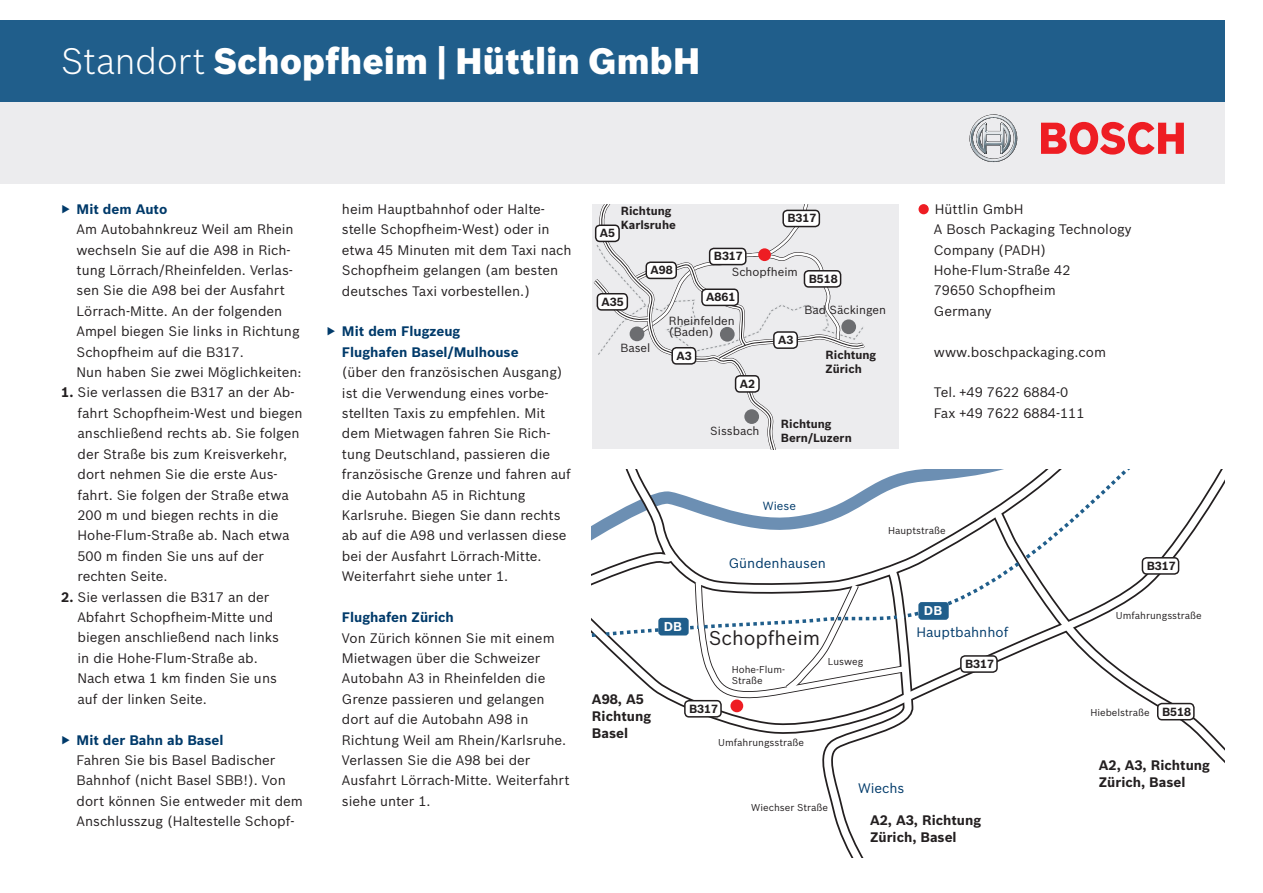
<style>
.page{position:relative;width:1263px;height:893px;background:#fff}
.page>*{position:absolute;margin:0;border:0;box-sizing:border-box;transform-origin:0 0}
.t1{font:900 36px "Bosch Sans";color:#fff}
.t2{font:19.5px "Bosch Sans";color:#231f20}
.t3{font:13.5px/20.4px "Bosch Sans";color:#231f20}
.t4{font:700 13.5px/17px "Bosch Sans";color:#231f20}
.t5{font:700 13.5px/20.4px "Bosch Sans";color:#003a6a}
.t6{font:13.5px "Bosch Sans";color:#003a6a}
.t7{font:700 12.45px "Bosch Sans";color:#fff}
.t8{font:700 11.55px/13.5px "Bosch Sans";color:#231f20}
.t9{font:11.55px/10.6px "Bosch Sans";color:#231f20}
.t10{font:11.55px "Bosch Sans";color:#003a6a}
.t11{font:9.75px/10.6px "Bosch Sans";color:#231f20}
.s1{font-weight:300}
.s2{color:#003a6a}
.s3{font-weight:700;color:#003a6a}
.s4{font-weight:700}
.s5{font-weight:400}
</style>
<div class="page">
<svg style="left:920px;top:469px;width:305px;height:126px"></svg>
<svg style="left:592px;top:469px;width:328px;height:388px"></svg>
<svg style="left:990px;top:505px;width:235px;height:258px"></svg>
<div style="left:919px;top:603px;width:29px;height:16px;background:#205e8b;border-radius:2px"></div>
<div style="left:918px;top:602px;width:31px;height:18px;border:2px solid #205e8b;border-radius:2px"></div>
<div style="left:659px;top:619px;width:29px;height:15px;background:#205e8b;border-radius:2px"></div>
<div style="left:658px;top:618px;width:31px;height:17px;border:2px solid #205e8b;border-radius:2px"></div>
<div style="left:0;top:20px;width:1225px;height:82px;background:#205e8b"></div>
<div style="left:0;top:102px;width:1225px;height:82px;background:#ececee"></div>
<svg style="left:969px;top:114px;width:48px;height:48px"></svg>
<svg style="left:1041px;top:122px;width:143px;height:33px"></svg>
<div style="left:918px;top:204px;width:11px;height:10px;background:#ee1d23;border-radius:50%"></div>
<div style="left:592px;top:204px;width:307px;height:245px;background:#ececee"></div>
<svg style="left:593px;top:204px;width:272px;height:245px"></svg>
<div style="left:646px;top:262px;width:30px;height:16px;background:#fff;border-radius:4px"></div>
<div style="left:645px;top:261px;width:32px;height:18px;border:2px solid #231f20;border-radius:4px"></div>
<div style="left:597px;top:294px;width:30px;height:16px;background:#fff;border-radius:4px"></div>
<div style="left:597px;top:293px;width:31px;height:18px;border:2px solid #231f20;border-radius:4px"></div>
<div style="left:774px;top:332px;width:23px;height:16px;background:#fff;border-radius:4px"></div>
<div style="left:773px;top:331px;width:25px;height:18px;border:2px solid #231f20;border-radius:4px"></div>
<div style="left:735px;top:376px;width:24px;height:16px;background:#fff;border-radius:4px"></div>
<div style="left:735px;top:375px;width:25px;height:18px;border:2px solid #231f20;border-radius:4px"></div>
<div style="left:672px;top:348px;width:24px;height:16px;background:#fff;border-radius:4px"></div>
<div style="left:671px;top:347px;width:25px;height:18px;border:2px solid #231f20;border-radius:4px"></div>
<div style="left:596px;top:225px;width:23px;height:16px;background:#fff;border-radius:4px"></div>
<div style="left:595px;top:225px;width:25px;height:17px;border:2px solid #231f20;border-radius:4px"></div>
<div style="left:710px;top:248px;width:36px;height:17px;background:#fff;border-radius:4px"></div>
<div style="left:709px;top:248px;width:37px;height:17px;border:2px solid #231f20;border-radius:4px"></div>
<div style="left:961px;top:656px;width:36px;height:16px;background:#fff;border-radius:4px"></div>
<div style="left:960px;top:655px;width:38px;height:18px;border:2px solid #231f20;border-radius:4px"></div>
<div style="left:1142px;top:558px;width:36px;height:16px;background:#fff;border-radius:4px"></div>
<div style="left:1142px;top:557px;width:37px;height:18px;border:2px solid #231f20;border-radius:4px"></div>
<div style="left:685px;top:701px;width:36px;height:16px;background:#fff;border-radius:4px"></div>
<div style="left:684px;top:700px;width:38px;height:18px;border:2px solid #231f20;border-radius:4px"></div>
<div style="left:783px;top:210px;width:36px;height:17px;background:#fff;border-radius:4px"></div>
<div style="left:782px;top:210px;width:38px;height:17px;border:2px solid #231f20;border-radius:4px"></div>
<div style="left:804px;top:271px;width:37px;height:16px;background:#fff;border-radius:4px"></div>
<div style="left:804px;top:270px;width:37px;height:18px;border:2px solid #231f20;border-radius:4px"></div>
<div style="left:1158px;top:704px;width:36px;height:16px;background:#fff;border-radius:4px"></div>
<div style="left:1157px;top:703px;width:38px;height:17px;border:2px solid #231f20;border-radius:4px"></div>
<div style="left:702px;top:289px;width:36px;height:16px;background:#fff;border-radius:4px"></div>
<div style="left:701px;top:288px;width:38px;height:18px;border:2px solid #231f20;border-radius:4px"></div>
<div style="left:758px;top:248px;width:13px;height:13px;background:#ee1d23;border-radius:50%"></div>
<div style="left:730px;top:699px;width:13px;height:13px;background:#ee1d23;border-radius:50%"></div>
<h1 class="t1" style="left:61px;top:33px;width:641px"><span class="s1">Standort</span> Schopfheim | Hüttlin GmbH</h1>
<p class="t3" style="left:77px;top:198px;width:227px;text-indent:-15px"><span class="s2">▶</span> <span class="s3">Mit dem Auto<br></span>Am Autobahnkreuz Weil am Rhein wechseln Sie auf die A98 in Rich&shy;tung Lörrach/Rheinfelden. Verlas&shy;sen Sie die A98 bei der Ausfahrt<br>Lörrach-Mitte. An der folgenden<br>Ampel biegen Sie links in Richtung<br>Schopfheim auf die B317.<br>Nun haben Sie zwei Möglichkeiten:</p>
<p class="t3" style="left:77px;top:381px;width:227px;text-indent:-16px"><span class="s4">1.</span> Sie verlassen die B317 an der Ab&shy;fahrt Schopfheim-West und biegen anschließend rechts ab. Sie folgen der Straße bis zum Kreisverkehr, dort nehmen Sie die erste Aus&shy;fahrt. Sie folgen der Straße etwa<br>200 m und biegen rechts in die<br>Hohe-Flum-Straße ab. Nach etwa<br>500 m finden Sie uns auf der rechten Seite.</p>
<p class="t3" style="left:77px;top:586px;width:203px;text-indent:-16px"><span class="s4">2.</span> Sie verlassen die B317 an der<br>Abfahrt Schopfheim-Mitte und biegen anschließend nach links in die Hohe-Flum-Straße ab.<br>Nach etwa 1 km finden Sie uns auf der linken Seite.</p>
<p class="t3" style="left:77px;top:728px;width:228px;text-indent:-15px"><span class="s2">▶</span> <span class="s3">Mit der Bahn ab Basel<br></span>Fahren Sie bis Basel Badischer<br>Bahnhof (nicht Basel SBB!). Von dort können Sie entweder mit dem<br>Anschlusszug (Haltestelle Schopf-</p>
<p class="t3" style="left:342px;top:198px;width:231px">heim Hauptbahnhof oder Halte&shy;stelle Schopfheim-West) oder in etwa 45 Minuten mit dem Taxi nach<br>Schopfheim gelangen (am besten deutsches Taxi vorbestellen.)</p>
<p class="t5" style="left:342px;top:320px;width:178px;text-indent:-15px"><span class="s5">▶</span> Mit dem Flugzeug<br>Flughafen Basel/Mulhouse</p>
<p class="t3" style="left:342px;top:361px;width:231px">(über den französischen Ausgang) ist die Verwendung eines vorbe&shy;stellten Taxis zu empfehlen. Mit dem Mietwagen fahren Sie Rich&shy;tung Deutschland, passieren die französische Grenze und fahren auf die Autobahn A5 in Richtung<br>Karlsruhe. Biegen Sie dann rechts ab auf die A98 und verlassen diese bei der Ausfahrt Lörrach-Mitte.<br>Weiterfahrt siehe unter 1.</p>
<p class="t5" style="left:342px;top:606px;width:113px">Flughafen Zürich</p>
<p class="t3" style="left:342px;top:626px;width:229px">Von Zürich können Sie mit einem<br>Mietwagen über die Schweizer<br>Autobahn A3 in Rheinfelden die<br>Grenze passieren und gelangen dort auf die Autobahn A98 in<br>Richtung Weil am Rhein/Karlsruhe.<br>Verlassen Sie die A98 bei der<br>Ausfahrt Lörrach-Mitte. Weiterfahrt siehe unter 1.</p>
<p class="t8" style="left:621px;top:203px;width:57px">Richtung<br>Karlsruhe</p>
<p class="t8" style="left:600px;top:226px;width:17px">A5</p>
<p class="t8" style="left:650px;top:263px;width:24px">A98</p>
<p class="t8" style="left:714px;top:249px;width:31px">B317</p>
<p class="t8" style="left:787px;top:211px;width:31px">B317</p>
<p class="t9" style="left:732px;top:266px;width:68px">Schopfheim</p>
<p class="t8" style="left:809px;top:271px;width:31px">B518</p>
<p class="t8" style="left:602px;top:294px;width:24px">A35</p>
<p class="t9" style="left:620px;top:342px;width:31px">Basel</p>
<p class="t8" style="left:706px;top:290px;width:31px">A861</p>
<p class="t9" style="left:669px;top:315px;width:67px">Rheinfelden (Baden)</p>
<p class="t8" style="left:676px;top:348px;width:17px">A3</p>
<p class="t8" style="left:740px;top:376px;width:17px">A2</p>
<p class="t9" style="left:710px;top:425px;width:51px">Sissbach</p>
<p class="t8" style="left:778px;top:332px;width:17px">A3</p>
<p class="t9" style="left:804px;top:304px;width:83px">Bad Säckingen</p>
<p class="t8" style="left:826px;top:347px;width:52px">Richtung<br>Zürich</p>
<p class="t8" style="left:781px;top:417px;width:72px">Richtung<br>Bern/Luzern</p>
<p class="t10" style="left:763px;top:497px;width:35px">Wiese</p>
<p class="t3" style="left:934px;top:198px;width:199px">Hüttlin GmbH<br>A Bosch Packaging Technology<br>Company (PADH)<br>Hohe-Flum-Straße 42<br>79650 Schopfheim<br>Germany</p>
<p class="t3" style="left:934px;top:341px;width:174px">www.boschpackaging.com</p>
<p class="t3" style="left:934px;top:381px;width:152px">Tel. +49 7622 6884-0<br>Fax +49 7622 6884-111</p>
<p class="t6" style="left:729px;top:553px;width:99px">Gündenhausen</p>
<p class="t11" style="left:888px;top:525px;width:59px">Hauptstraße</p>
<p class="t4" style="left:592px;top:690px;width:61px">A98, A5<br>Richtung<br>Basel</p>
<p class="t7" style="left:664px;top:617px;width:20px">DB</p>
<h2 class="t2" style="left:709px;top:624px;width:113px">Schopfheim</h2>
<p class="t8" style="left:689px;top:701px;width:31px">B317</p>
<p class="t11" style="left:732px;top:664px;width:55px">Hohe-Flum-<br>Straße</p>
<p class="t11" style="left:718px;top:736px;width:87px">Umfahrungsstraße</p>
<p class="t11" style="left:828px;top:655px;width:37px">Lusweg</p>
<p class="t7" style="left:924px;top:601px;width:20px">DB</p>
<p class="t6" style="left:916px;top:622px;width:93px">Hauptbahnhof</p>
<p class="t8" style="left:965px;top:656px;width:31px">B317</p>
<p class="t11" style="left:751px;top:801px;width:78px">Wiechser Straße</p>
<p class="t6" style="left:858px;top:778px;width:48px">Wiechs</p>
<p class="t4" style="left:870px;top:811px;width:113px">A2, A3, Richtung<br>Zürich, Basel</p>
<p class="t8" style="left:1147px;top:558px;width:31px">B317</p>
<p class="t11" style="left:1116px;top:609px;width:87px">Umfahrungsstraße</p>
<p class="t11" style="left:1090px;top:706px;width:61px">Hiebelstraße</p>
<p class="t8" style="left:1162px;top:704px;width:31px">B518</p>
<p class="t4" style="left:1099px;top:755px;width:113px">A2, A3, Richtung<br>Zürich, Basel</p>
</div>
